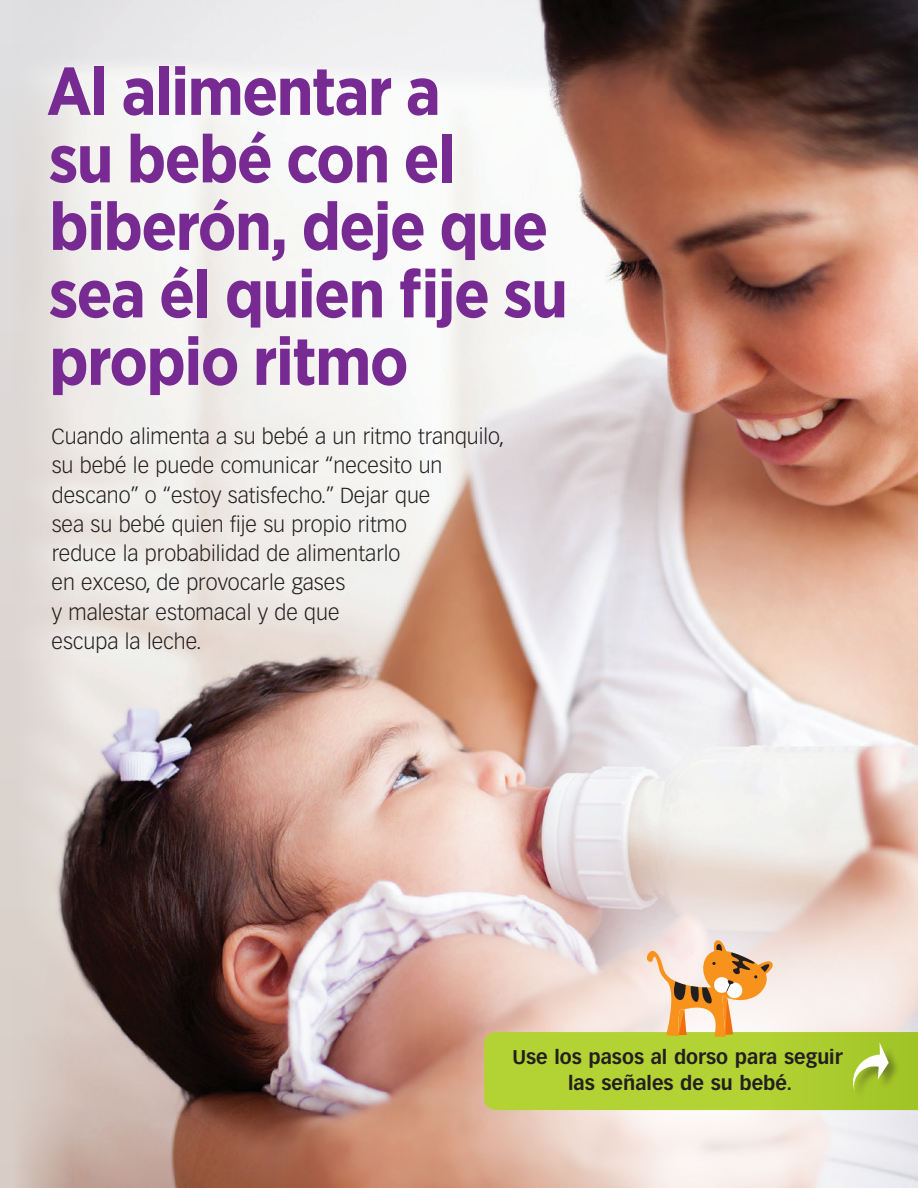
<style>
.page{position:relative;width:918px;height:1188px;background:#fff}
.page>*{position:absolute;margin:0;border:0;box-sizing:border-box;transform-origin:0 0}
.t1{font:700 67.5px/67.5px "Gotham Narrow";letter-spacing:-.025em;color:#772a91}
.t2{font:300 21.3px/29.2px "Vectora LT Pro";color:#231f20}
.t3{font:700 19.5px/25.5px "Vectora LT Pro";color:#231f20;text-align:center}
</style>
<div class="page">
<img style="left:73px;top:0;width:845px;height:1188px">
<svg style="left:0;top:0;width:73px;height:1188px;background:#dcd5d2"></svg>
<svg style="left:459px;top:815px;width:459px;height:373px;background:#e8d6d0"></svg>
<svg style="left:484px;top:939px;width:434px;height:171px;background:#d2d384"></svg>
<h1 class="t1" style="left:47px;top:57px;width:523px">Al alimentar a<br>su bebé con el biberón, deje que sea él quien fije su propio ritmo</h1>
<p class="t2" style="left:51px;top:422px;width:454px">Cuando alimenta a su bebé a un ritmo tranquilo, su bebé le puede comunicar “necesito un descano” o “estoy satisfecho.” Dejar que<br>sea su bebé quien fije su propio ritmo<br>reduce la probabilidad de alimentarlo<br>en exceso, de provocarle gases<br>y malestar estomacal y de que<br>escupa la leche.</p>
<p class="t3" style="left:512px;top:1045px;width:332px">Use los pasos al dorso para seguir las señales de su bebé.</p>
</div>
